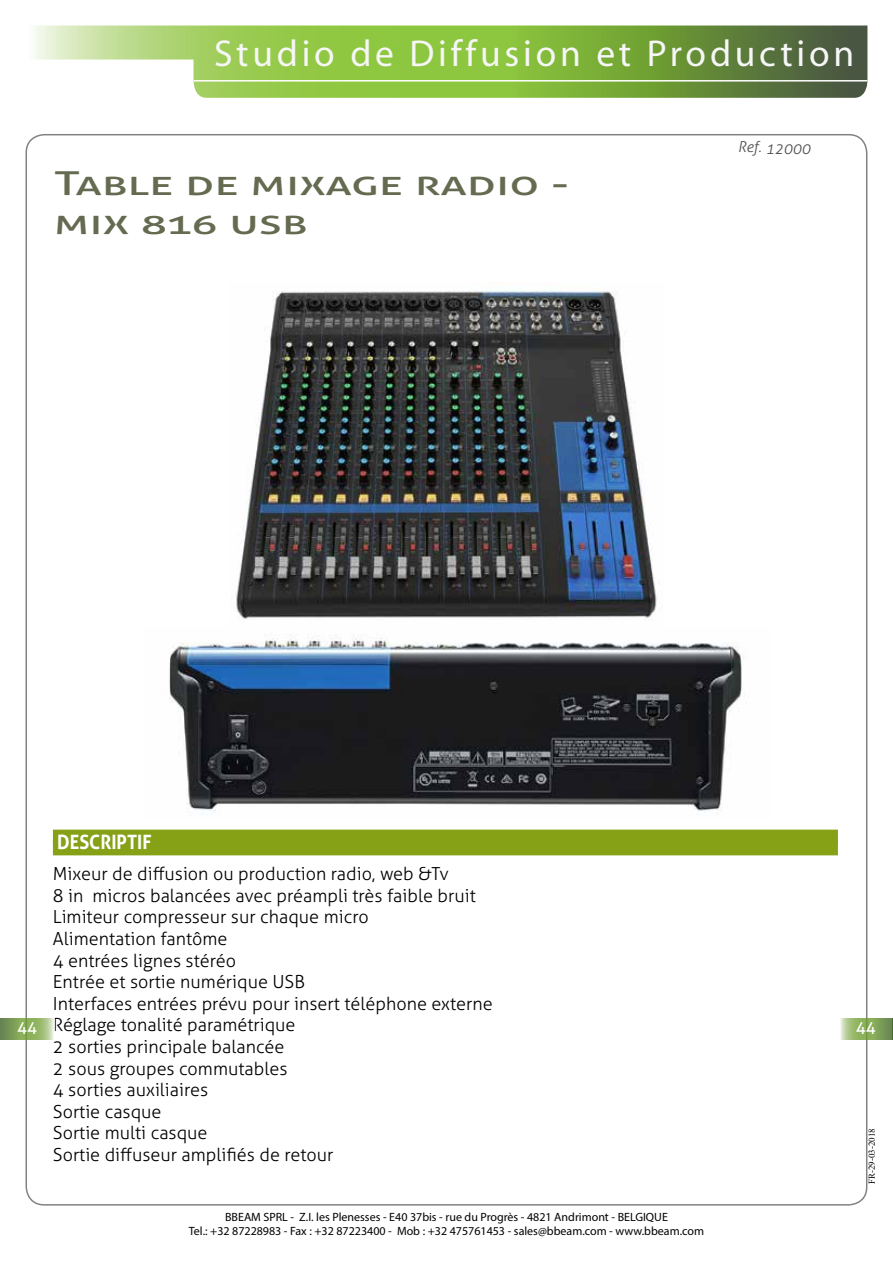
<style>
.page{position:relative;width:893px;height:1263px;background:#fff}
.page>*{position:absolute;margin:0;border:0;box-sizing:border-box;transform-origin:0 0}
.t1{font:37.5px "Myriad";letter-spacing:.1em;color:#f6f6f7}
.t2{font:33px/39.6px "Aller";color:#646b50;scale:1.5 1}
.t3{font:700 19.8px "Aller";color:#fff;scale:.91 1}
.t4{font:300 18px/21.6px "Aller";color:#000}
.t5{font:16.5px "Aller";color:#fff}
.t6{font:italic 300 15px "Aller";color:#4d4d4f}
.t7{font:12px/14.4px "Myriad Pro";color:#000;text-align:center}
.t8{font:9px "Times New Roman";color:#000}
</style>
<div class="page">
<svg style="left:33px;top:26px;width:834px;height:72px;background:#90b75d"></svg>
<hr style="left:193px;top:80px;width:674px;height:2px;background:#fff">
<img style="left:169px;top:634px;width:575px;height:180px">
<div style="left:53px;top:830px;width:785px;height:15px;background:#86a116"></div>
<div style="left:53px;top:840px;width:785px;height:15px;background:#86a116"></div>
<img style="left:236px;top:289px;width:421px;height:330px">
<svg style="left:0;top:1018px;width:54px;height:21px"></svg>
<svg style="left:840px;top:1018px;width:52px;height:21px"></svg>
<svg style="left:892px;top:1018px;width:1px;height:21px"></svg>
<h1 class="t1" style="left:214px;top:35px;width:641px">Studio de Diffusion et Production</h1>
<h2 class="t2" style="left:54px;top:163px;width:345px">Table de mixage radio - mix 816 usb</h2>
<p class="t6" style="left:738px;top:139px;width:74px">Ref. 12000</p>
<p class="t3" style="left:57px;top:830px;width:105px">DESCRIPTIF</p>
<p class="t4" style="left:53px;top:863px;width:441px">Mixeur de diffusion ou production radio, web &amp;Tv<br>8 in micros balancées avec préampli très faible bruit<br>Limiteur compresseur sur chaque micro<br>Alimentation fantôme<br>4 entrées lignes stéréo<br>Entrée et sortie numérique USB<br>Interfaces entrées prévu pour insert téléphone externe<br>Réglage tonalité paramétrique<br>2 sorties principale balancée<br>2 sous groupes commutables<br>4 sorties auxiliaires<br>Sortie casque<br>Sortie multi casque<br>Sortie diffuseur amplifiés de retour</p>
<p class="t5" style="left:17px;top:1017px;width:21px">44</p>
<p class="t5" style="left:856px;top:1017px;width:21px">44</p>
<p class="t8" style="left:865px;top:1184px;width:57px;rotate:-90deg">FR-29-03-2018</p>
<p class="t7" style="left:189px;top:1209px;width:517px">BBEAM SPRL - Z.I. les Plenesses - E40 37bis - rue du Progrès - 4821 Andrimont - BELGIQUE<br>Tel.: +32 87228983 - Fax : +32 87223400 - Mob : +32 475761453 - sales@bbeam.com - www.bbeam.com</p>
</div>
